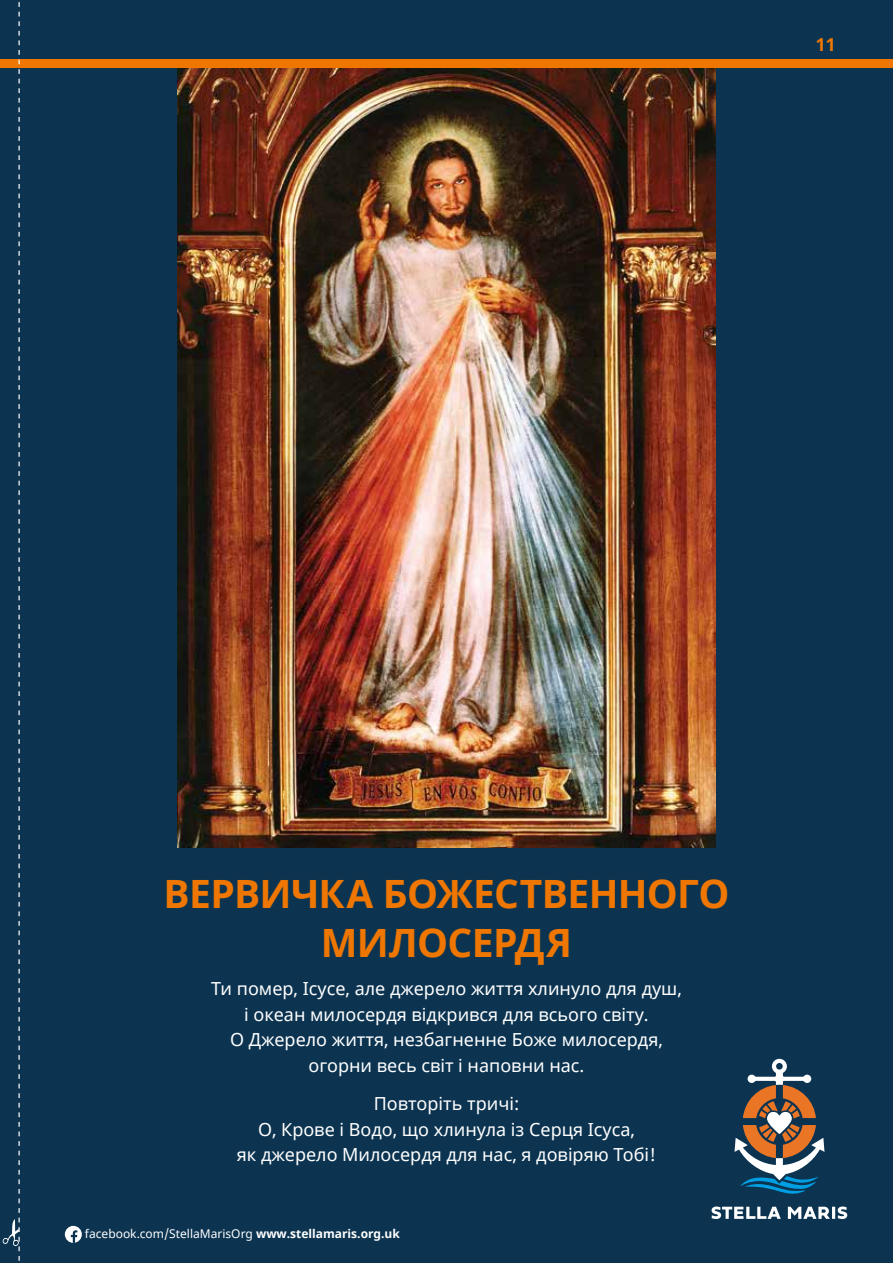
<style>
.page{position:relative;width:893px;height:1263px;background:#0c3451}
.page>*{position:absolute;margin:0;border:0;box-sizing:border-box;transform-origin:0 0}
.t1{font:700 39px/49.5px "Noto Sans";letter-spacing:-.015em;color:#ee7601;text-align:center}
.t2{font:18px/25.5px "Noto Sans";color:#fff;text-align:center}
.t3{font:12px "Noto Sans";color:#fff}
.s1{font-weight:700}
</style>
<div class="page">
<img style="left:178px;top:68px;width:537px;height:779px">
<div style="left:0;top:60px;width:893px;height:8px;background:#ee7601"></div>
<div style="left:65px;top:1226px;width:17px;height:17px;background:#fff;border-radius:50%"></div>
<svg style="left:71px;top:1230px;width:6px;height:13px"></svg>
<svg style="left:711px;top:1206px;width:70px;height:13px"></svg>
<svg style="left:788px;top:1206px;width:59px;height:13px"></svg>
<svg style="left:734px;top:1059px;width:90px;height:135px"></svg>
<svg style="left:3px;top:2px;width:17px;height:1259px"></svg>
<h1 class="t1" style="left:164px;top:870px;width:567px">ВЕРВИЧКА БОЖЕСТВЕННОГО<br>МИЛОСЕРДЯ</h1>
<p class="t2" style="left:211px;top:977px;width:472px">Ти помер, Ісусе, але джерело життя хлинуло для душ, і океан милосердя відкрився для всього світу.<br>О Джерело життя, незбагненне Боже милосердя, огорни весь світ і наповни нас.</p>
<p class="t2" style="left:237px;top:1091px;width:421px">Повторіть тричі:<br>О, Крове і Водо, що хлинула із Серця Ісуса,<br>як джерело Милосердя для нас, я довіряю Тобі!</p>
<p class="t3" style="left:85px;top:1225px;width:316px">facebook.com/StellaMarisOrg <span class="s1">www.stellamaris.org.uk</span></p>
</div>
